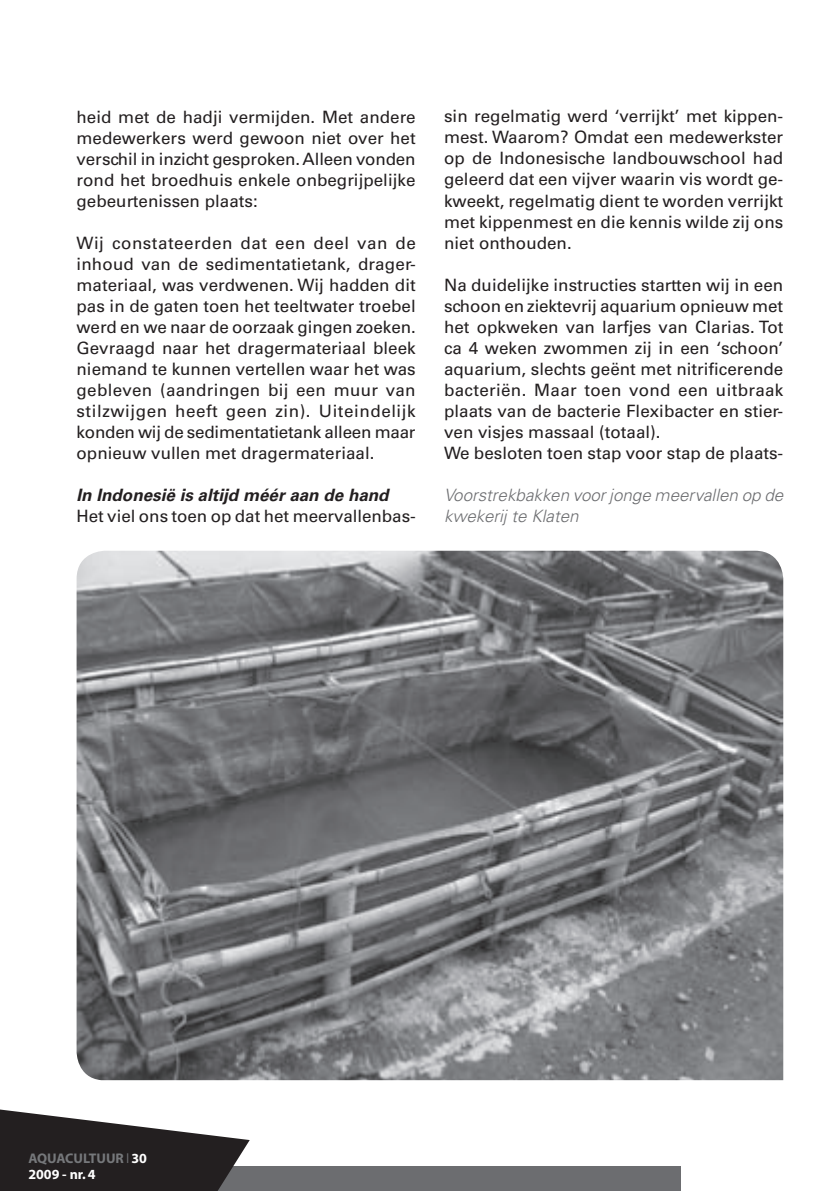
<style>
.page{position:relative;width:840px;height:1191px;background:#fff}
.page>*{position:absolute;margin:0;border:0;box-sizing:border-box;transform-origin:0 0}
.t1{font:17px/21px "Univers";color:#231f20;text-align:justify}
.t2{font:italic 300 17px/21px "Univers";color:#6c6d70}
.t3{font:italic 700 17px "Univers";color:#231f20}
.t4{font:700 14px/16px "Myriad";color:#76787b}
.s1{color:#fff}
</style>
<div class="page">
<div style="left:0;top:1166px;width:680px;height:25px;background:#6c6d70"></div>
<svg style="left:0;top:1109px;width:249px;height:82px"></svg>
<div style="left:22px;top:1146px;width:140px;height:45px;background:#231f20"></div>
<img style="left:76px;top:551px;width:706px;height:529px">
<p class="t1" style="left:76px;top:106px;width:340px">heid met de hadji vermijden. Met andere medewerkers werd gewoon niet over het verschil in inzicht gesproken. Alleen vonden rond het broedhuis enkele onbegrijpelijke gebeurtenissen plaats:</p>
<p class="t1" style="left:76px;top:232px;width:340px">Wij constateerden dat een deel van de inhoud van de sedimentatietank, drager&shy;materiaal, was verdwenen. Wij hadden dit pas in de gaten toen het teeltwater troebel werd en we naar de oorzaak gingen zoeken.<br>Gevraagd naar het dragermateriaal bleek niemand te kunnen vertellen waar het was gebleven (aandringen bij een muur van stilzwijgen heeft geen zin). Uiteindelijk konden wij de sedimentatietank alleen maar opnieuw vullen met dragermateriaal.</p>
<p class="t3" style="left:76px;top:485px;width:313px">In Indonesië is altijd méér aan de hand</p>
<p class="t1" style="left:76px;top:505px;width:340px">Het viel ons toen op dat het meervallenbas-</p>
<p class="t1" style="left:444px;top:106px;width:340px">sin regelmatig werd ‘verrijkt’ met kippen&shy;mest. Waarom? Omdat een medewerkster op de Indonesische landbouwschool had geleerd dat een vijver waarin vis wordt ge&shy;kweekt, regelmatig dient te worden verrijkt met kippenmest en die kennis wilde zij ons niet onthouden.</p>
<p class="t1" style="left:444px;top:274px;width:341px;text-align:left">Na duidelijke instructies startten wij in een schoon en ziektevrij aquarium opnieuw met het opkweken van larfjes van Clarias. Tot ca 4 weken zwommen zij in een ‘schoon’ aquarium, slechts geënt met nitrificerende bacteriën. Maar toen vond een uitbraak plaats van de bacterie Flexibacter en stier&shy;ven visjes massaal (totaal).<br>We besloten toen stap voor stap de plaats-</p>
<p class="t2" style="left:444px;top:484px;width:340px">Voorstrekbakken voor jonge meervallen op de kwekerij te Klaten</p>
<p class="t4" style="left:28px;top:1151px;width:120px">AQUACULTUUR ❘ <span class="s1">30<br>2009 - NR. 4</span></p>
</div>
